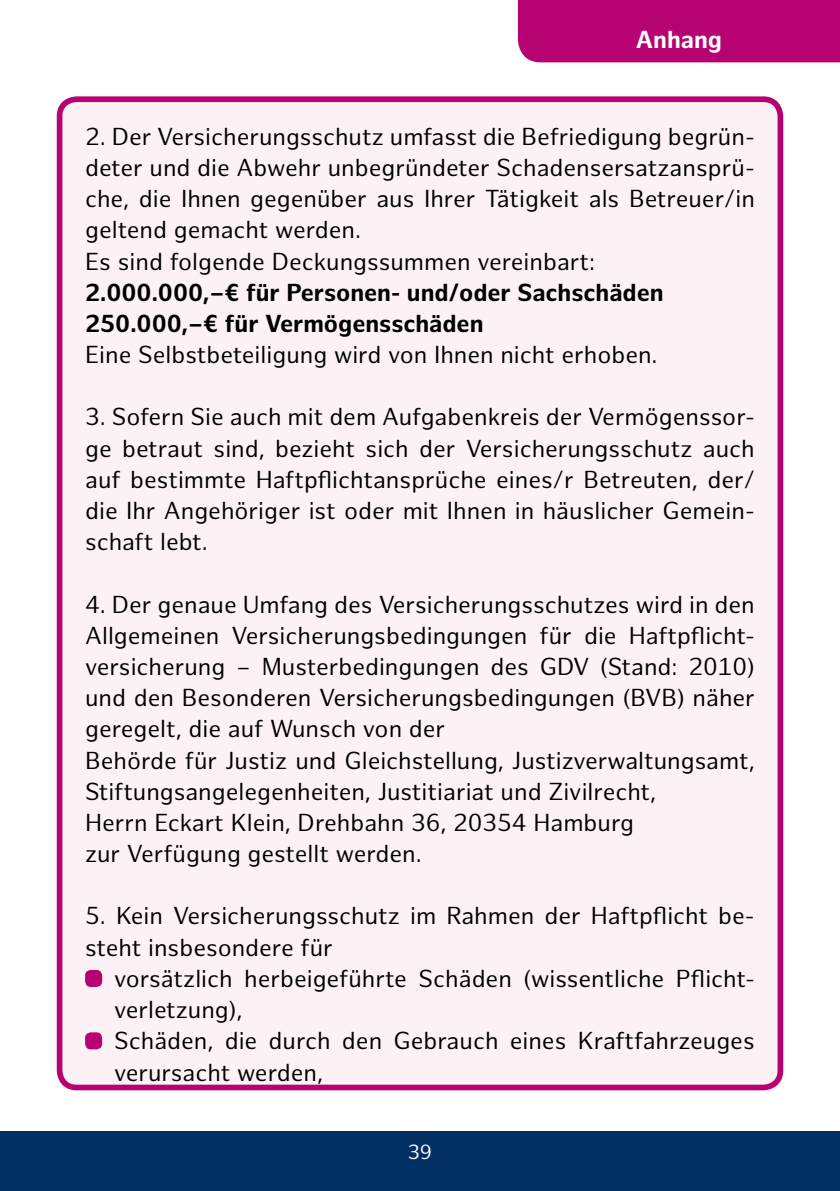
<style>
.page{position:relative;width:840px;height:1191px;background:#fff}
.page>*{position:absolute;margin:0;border:0;box-sizing:border-box;transform-origin:0 0}
.t1{font:24px/31.2px "Hamburg Sans";color:#000}
.t2{font:700 24px/31.2px "Hamburg Sans";color:#000}
.t3{font:700 24px "Hamburg Sans";color:#fff}
.t4{font:20px "Hamburg Sans";color:#fff}
</style>
<div class="page">
<div style="left:0;top:1131px;width:839px;height:60px;background:#003064"></div>
<div style="left:60px;top:99px;width:720px;height:988px;background:#fcf2f6;border-radius:17px"></div>
<div style="left:57px;top:96px;width:725px;height:994px;border:6px solid #b70272;border-radius:17px"></div>
<div style="left:85px;top:970px;width:17px;height:17px;background:#b70272;border-radius:6px"></div>
<div style="left:85px;top:1032px;width:17px;height:17px;background:#b70272;border-radius:6px"></div>
<div style="left:517px;top:0;width:322px;height:62px;background:#b70272"></div>
<p class="t3" style="left:635px;top:26px;width:88px">Anhang</p>
<p class="t1" style="left:85px;top:122px;width:671px">2. Der Versicherungsschutz umfasst die Befriedigung begrün&shy;deter und die Abwehr unbegründeter Schadensersatzansprü&shy;che, die Ihnen gegenüber aus Ihrer Tätigkeit als Betreuer/in geltend gemacht werden.<br>Es sind folgende Deckungssummen vereinbart:</p>
<p class="t2" style="left:85px;top:277px;width:579px">2.000.000,–€ für Personen- und/oder Sachschäden<br>250.000,–€ für Vermögensschäden</p>
<p class="t1" style="left:85px;top:340px;width:573px">Eine Selbstbeteiligung wird von Ihnen nicht erhoben.</p>
<p class="t1" style="left:85px;top:402px;width:670px;text-align:justify">3. Sofern Sie auch mit dem Aufgabenkreis der Vermögenssor&shy;ge betraut sind, bezieht sich der Versicherungsschutz auch auf bestimmte Haftpflichtansprüche eines/r Betreuten, der/ die Ihr Angehöriger ist oder mit Ihnen in häuslicher Gemein&shy;schaft lebt.</p>
<p class="t1" style="left:85px;top:589px;width:671px">4. Der genaue Umfang des Versicherungsschutzes wird in den Allgemeinen Versicherungsbedingungen für die Haftpflicht&shy;versicherung – Musterbedingungen des GDV (Stand: 2010) und den Besonderen Versicherungsbedingungen (BVB) näher geregelt, die auf Wunsch von der<br>Behörde für Justiz und Gleichstellung, Justizverwaltungsamt, Stiftungsangelegenheiten, Justitiariat und Zivilrecht,<br>Herrn Eckart Klein, Drehbahn 36, 20354 Hamburg<br>zur Verfügung gestellt werden.</p>
<p class="t1" style="left:85px;top:901px;width:670px">5. Kein Versicherungsschutz im Rahmen der Haftpflicht be&shy;steht insbesondere für</p>
<p class="t1" style="left:114px;top:964px;width:641px">vorsätzlich herbeigeführte Schäden (wissentliche Pflicht&shy;verletzung),<br>Schäden, die durch den Gebrauch eines Kraftfahrzeuges verursacht werden,</p>
<p class="t4" style="left:407px;top:1140px;width:26px">39</p>
</div>
